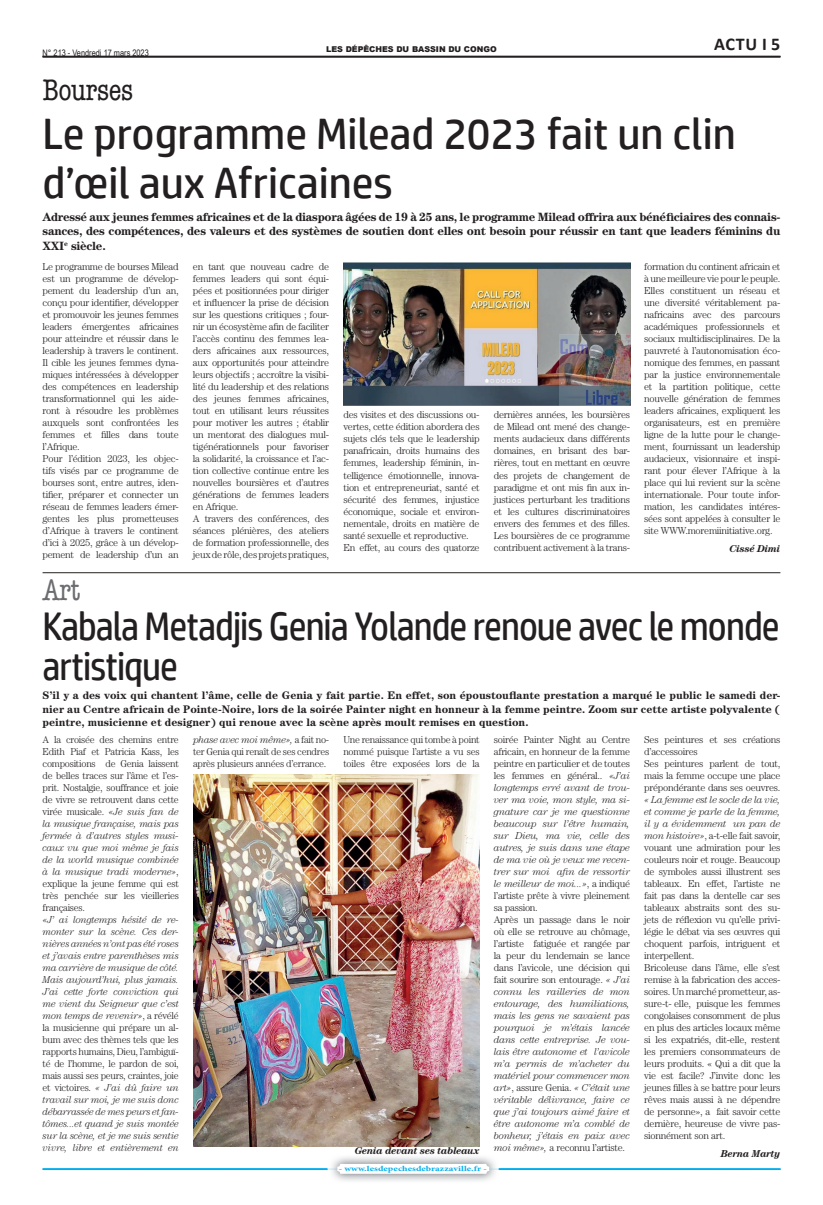
<style>
.page{position:relative;width:823px;height:1205px;background:#fff}
.page>*{position:absolute;margin:0;border:0;box-sizing:border-box;transform-origin:0 0}
.t1{font:44px/49px "HP Simplified";color:#231f20}
.t2{font:40px/40px "HP Simplified";letter-spacing:-.025em;color:#231f20;scale:.9 1}
.t3{font:condensed 30px "American Typewriter Std";letter-spacing:-.025em;color:#231f20}
.t4{font:condensed 30px "American Typewriter Std";color:#6c6d70}
.t5{font:700 18px "Calibri";color:#231f20}
.t6{font:700 12px/14.4px "Century";letter-spacing:-.025em;color:#231f20;text-align:justify}
.t7{font:700 11px/13.2px "Century";color:#231f20;text-align:justify}
.t8{font:300 10px/12px "Century";letter-spacing:-.025em;color:#231f20}
.t9{font:italic 300 10px/12px "Century";letter-spacing:-.025em;color:#231f20;text-align:justify}
.t10{font:italic 700 10px "Century";letter-spacing:-.025em;color:#231f20}
.t11{font:9px "Arial Narrow";color:#231f20}
.t12{font:900 8px "Arial";color:#231f20}
.t13{font:700 7.5px "Minion Pro";letter-spacing:.005em;color:#00aeef;scale:1.33 1}
.s1{font-style:italic}
.s2{font-style:normal}
</style>
<div class="page">
<svg style="left:43px;top:1168px;width:737px;height:2px"></svg>
<div style="left:337px;top:1164px;width:152px;height:10px;background:#fff;border-radius:3px"></div>
<hr style="left:43px;top:56px;width:737px;height:1px;background:#231f20">
<hr style="left:43px;top:57px;width:737px;height:1px;background:#231f20">
<img style="left:343px;top:262px;width:286px;height:143px">
<hr style="left:43px;top:572px;width:737px;height:1px;background:#231f20">
<img style="left:193px;top:775px;width:286px;height:371px">
<p class="t11" style="left:43px;top:46px;width:108px">N° 213 - Vendredi 17 mars 2023</p>
<p class="t12" style="left:326px;top:43px;width:172px">LES DÉPÊCHES DU BASSIN DU CONGO</p>
<h3 class="t5" style="left:713px;top:33px;width:68px">ACTU I 5</h3>
<h3 class="t3" style="left:43px;top:73px;width:92px">Bourses</h3>
<h1 class="t1" style="left:43px;top:109px;width:694px">Le programme Milead 2023 fait un clin d’œil aux Africaines</h1>
<p class="t6" style="left:43px;top:209px;width:739px">Adressé aux jeunes femmes africaines et de la diaspora âgées de 19 à 25 ans, le programme Milead offrira aux bénéficiaires des connais&shy;sances, des compétences, des valeurs et des systèmes de soutien dont elles ont besoin pour réussir en tant que leaders féminins du XXI<sup>e</sup> siècle.</p>
<p class="t8" style="left:43px;top:261px;width:138px">Le programme de bourses Milead est un programme de dévelop&shy;pement du leadership d’un an, conçu pour identifier, développer et promouvoir les jeunes femmes leaders émergentes africaines pour atteindre et réussir dans le leadership à travers le continent.<br>Il cible les jeunes femmes dyna&shy;miques intéressées à développer des compétences en leadership transformationnel qui les aide&shy;ront à résoudre les problèmes auxquels sont confrontées les femmes et filles dans toute l’Afrique.<br>Pour l’édition 2023, les objec&shy;tifs visés par ce programme de bourses sont, entre autres, iden&shy;tifier, préparer et connecter un réseau de femmes leaders émer&shy;gentes les plus prometteuses d’Afrique à travers le continent d’ici à 2025, grâce à un dévelop&shy;pement de leadership d’un an</p>
<p class="t8" style="left:193px;top:261px;width:138px">en tant que nouveau cadre de femmes leaders qui sont équi&shy;pées et positionnées pour diriger et influencer la prise de décision sur les questions critiques ; four&shy;nir un écosystème afin de faciliter l’accès continu des femmes lea&shy;ders africaines aux ressources, aux opportunités pour atteindre leurs objectifs ; accroître la visibi&shy;lité du leadership et des relations des jeunes femmes africaines, tout en utilisant leurs réussites pour motiver les autres ; établir un mentorat des dialogues mul&shy;tigénérationnels pour favoriser la solidarité, la croissance et l’ac&shy;tion collective continue entre les nouvelles boursières et d’autres générations de femmes leaders en Afrique.<br>A travers des conférences, des séances plénières, des ateliers de formation professionnelle, des jeux de rôle, des projets pratiques,</p>
<p class="t8" style="left:343px;top:409px;width:138px">des visites et des discussions ou&shy;vertes, cette édition abordera des sujets clés tels que le leadership panafricain, droits humains des femmes, leadership féminin, in&shy;telligence émotionnelle, innova&shy;tion et entrepreneuriat, santé et sécurité des femmes, injustice économique, sociale et environ&shy;nementale, droits en matière de santé sexuelle et reproductive.<br>En effet, au cours des quatorze</p>
<p class="t8" style="left:493px;top:409px;width:138px;text-align:justify">dernières années, les boursières de Milead ont mené des change&shy;ments audacieux dans différents domaines, en brisant des bar&shy;rières, tout en mettant en œuvre des projets de changement de paradigme et ont mis fin aux in&shy;justices perturbant les traditions et les cultures discriminatoires envers des femmes et des filles.<br>Les boursières de ce programme contribuent activement à la trans-</p>
<p class="t8" style="left:643px;top:261px;width:138px;text-align:justify">formation du continent africain et à une meilleure vie pour le peuple.<br>Elles constituent un réseau et une diversité véritablement pa&shy;nafricains avec des parcours académiques professionnels et sociaux multidisciplinaires. De la pauvreté à l’autonomisation éco&shy;nomique des femmes, en passant par la justice environnementale et la partition politique, cette nouvelle génération de femmes leaders africaines, expliquent les organisateurs, est en première ligne de la lutte pour le change&shy;ment, fournissant un leadership audacieux, visionnaire et inspi&shy;rant pour élever l’Afrique à la place qui lui revient sur la scène internationale. Pour toute infor&shy;mation, les candidates intéres&shy;sées sont appelées à consulter le site WWW.moremiinitiative.org.</p>
<p class="t10" style="left:729px;top:543px;width:53px">Cissé Dimi</p>
<h3 class="t4" style="left:43px;top:574px;width:40px">Art</h3>
<h2 class="t2" style="left:43px;top:606px;width:820px">Kabala Metadjis Genia Yolande renoue avec le monde artistique</h2>
<p class="t7" style="left:43px;top:689px;width:739px">S’il y a des voix qui chantent l’âme, celle de Genia y fait partie. En effet, son époustouflante prestation a marqué le public le samedi der&shy;nier au Centre africain de Pointe-Noire, lors de la soirée Painter night en honneur à la femme peintre. Zoom sur cette artiste polyvalente ( peintre, musicienne et designer) qui renoue avec la scène après moult remises en question.</p>
<p class="t8" style="left:43px;top:733px;width:138px;text-align:justify">A la croisée des chemins entre Edith Piaf et Patricia Kass, les compositions de Genia laissent de belles traces sur l’âme et l’es&shy;prit. Nostalgie, souffrance et joie de vivre se retrouvent dans cette virée musicale. <span class="s1">«Je suis fan de la musique française, mais pas fermée à d’autres styles musi&shy;caux vu que moi même je fais de la world musique combinée à la musique tradi moderne»</span>, explique la jeune femme qui est très penchée sur les vieilleries françaises.</p>
<p class="t9" style="left:43px;top:913px;width:138px">«J’ ai longtemps hésité de re&shy;monter sur la scène. Ces der&shy;nières années n’ont pas été roses et j’avais entre parenthèses mis ma carrière de musique de côté.<br>Mais aujourd’hui, plus jamais.<br>J’ai cette forte conviction qui me vient du Seigneur que c’est mon temps de revenir»<span class="s2">, a révélé la musicienne qui prépare un al&shy;bum avec des thèmes tels que les rapports humains, Dieu, l’ambiguï&shy;té de l’homme, le pardon de soi, mais aussi ses peurs, craintes, joie et victoires.</span> « J’ai dû faire un travail sur moi, je me suis donc débarrassée de mes peurs et fan&shy;tômes...et quand je suis montée sur la scène, et je me suis sentie vivre, libre et entièrement en</p>
<p class="t8" style="left:193px;top:733px;width:138px;text-align:justify"><span class="s1">phase avec moi même»,</span> a fait no&shy;ter Genia qui renaît de ses cendres après plusieurs années d’errance.</p>
<p class="t8" style="left:343px;top:733px;width:138px;text-align:justify">Une renaissance qui tombe à point nommé puisque l’artiste a vu ses toiles être exposées lors de la</p>
<p class="t9" style="left:493px;top:733px;width:138px;text-align:left"><span class="s2">soirée Painter Night au Centre africain, en honneur de la femme peintre en particulier et de toutes les femmes en général..</span> «J’ai longtemps erré avant de trou&shy;ver ma voie, mon style, ma si&shy;gnature car je me questionne beaucoup sur l’être humain, sur Dieu, ma vie, celle des autres, je suis dans une étape de ma vie où je veux me recen&shy;trer sur moi afin de ressortir le meilleur de moi...»<span class="s2">, a indiqué l’artiste prête à vivre pleinement sa passion.<br>Après un passage dans le noir où elle se retrouve au chômage, l’artiste fatiguée et rangée par la peur du lendemain se lance dans l’avicole, une décision qui fait sourire son entourage.</span> « J’ai connu les railleries de mon entourage, des humiliations, mais les gens ne savaient pas pourquoi je m’étais lancée dans cette entreprise. Je vou&shy;lais être autonome et l’avicole m’a permis de m’acheter du matériel pour commencer mon art»<span class="s2">, assure Genia.</span> « C’était une véritable délivrance, faire ce que j’ai toujours aimé faire et être autonome m’a comblé de bonheur, j’étais en paix avec moi même», <span class="s2">a reconnu l’artiste.</span></p>
<p class="t8" style="left:644px;top:733px;width:138px">Ses peintures et ses créations d’accessoires<br>Ses peintures parlent de tout, mais la femme occupe une place prépondérante dans ses oeuvres.</p>
<p class="t8" style="left:644px;top:793px;width:138px"><span class="s1">« La femme est le socle de la vie, et comme je parle de la femme, il y a évidemment un pan de mon histoire»</span>, a-t-elle fait savoir, vouant une admiration pour les couleurs noir et rouge. Beaucoup de symboles aussi illustrent ses tableaux. En effet, l’artiste ne fait pas dans la dentelle car ses tableaux abstraits sont des su&shy;jets de réflexion vu qu’elle privi&shy;légie le débat via ses œuvres qui choquent parfois, intriguent et interpellent.<br>Bricoleuse dans l’âme, elle s’est remise à la fabrication des acces&shy;soires. Un marché prometteur, as&shy;sure-t- elle, puisque les femmes congolaises consomment de plus en plus des articles locaux même si les expatriés, dit-elle, restent les premiers consommateurs de leurs produits. « Qui a dit que la vie est facile? J’invite donc les jeunes filles à se battre pour leurs rêves mais aussi à ne dépendre de personne», a fait savoir cette dernière, heureuse de vivre pas&shy;sionnément son art.</p>
<p class="t10" style="left:720px;top:1147px;width:61px">Berna Marty</p>
<p class="t10" style="left:354px;top:1145px;width:126px">Genia devant ses tableaux</p>
<p class="t13" style="left:338px;top:1163px;width:113px">- www.lesdepechesdebrazzaville.fr -</p>
</div>
